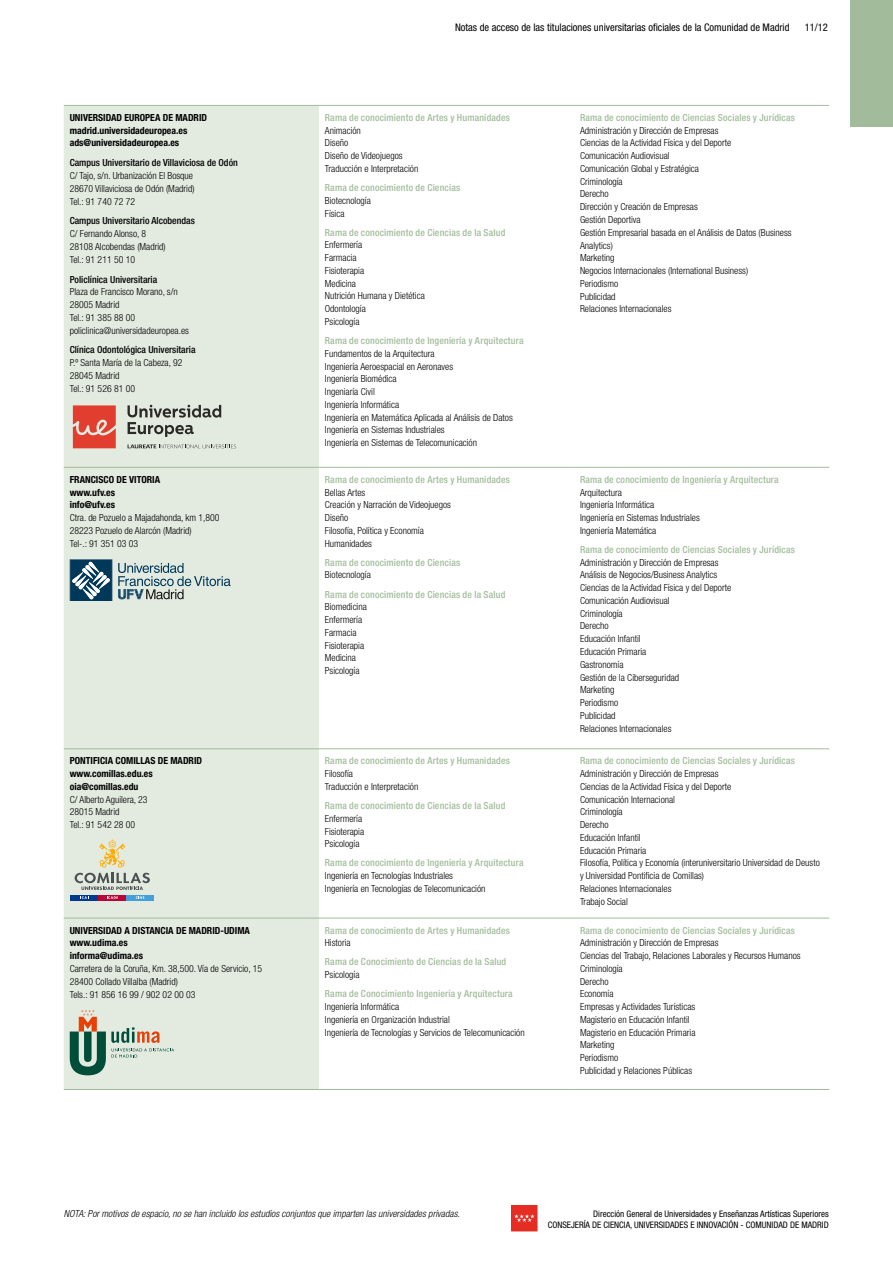
<style>
.page{position:relative;width:893px;height:1263px;background:#fff}
.page>*{position:absolute;margin:0;border:0;box-sizing:border-box;transform-origin:0 0}
.t1{font:condensed 10.5px "Helvetica Neue LT Std";color:#000}
.t2{font:300 condensed 9.75px/12.8px "Helvetica Neue LT Std";color:#000}
.t3{font:500 condensed 9.75px "Helvetica Neue LT Std";letter-spacing:.02em;color:#a2bc9b}
.t4{font:700 condensed 9.75px/12.8px "Helvetica Neue LT Std";color:#000}
.t5{font:500 condensed 9.75px "Helvetica Neue LT Std";color:#000}
.t6{font:italic 300 condensed 9.75px "Helvetica Neue LT Std";letter-spacing:.005em;color:#000}
.t7{font:condensed 9px/11.2px "Helvetica Neue LT Std";color:#000;text-align:right}
</style>
<div class="page">
<div style="left:850px;top:0;width:43px;height:126px;background:#a2bc9b"></div>
<div style="left:512px;top:1205px;width:25px;height:26px;background:#e62d24"></div>
<div style="left:511px;top:1205px;width:26px;height:26px;border:1px solid #e62d24"></div>
<svg style="left:514px;top:1214px;width:20px;height:8px"></svg>
<div style="left:64px;top:106px;width:255px;height:983px;background:#e3eae0"></div>
<hr style="left:64px;top:748px;width:255px;height:1px;background:#a2bc9b">
<hr style="left:319px;top:748px;width:255px;height:1px;background:#a2bc9b">
<hr style="left:574px;top:748px;width:255px;height:1px;background:#a2bc9b">
<hr style="left:64px;top:918px;width:255px;height:1px;background:#a2bc9b">
<hr style="left:319px;top:918px;width:255px;height:1px;background:#a2bc9b">
<hr style="left:574px;top:918px;width:255px;height:1px;background:#a2bc9b">
<hr style="left:64px;top:105px;width:255px;height:1px;background:#a2bc9b">
<hr style="left:319px;top:105px;width:255px;height:1px;background:#a2bc9b">
<hr style="left:574px;top:105px;width:255px;height:1px;background:#a2bc9b">
<hr style="left:64px;top:467px;width:255px;height:1px;background:#a2bc9b">
<hr style="left:319px;top:467px;width:255px;height:1px;background:#a2bc9b">
<hr style="left:574px;top:467px;width:255px;height:1px;background:#a2bc9b">
<hr style="left:64px;top:1089px;width:255px;height:1px;background:#a2bc9b">
<hr style="left:319px;top:1089px;width:255px;height:1px;background:#a2bc9b">
<hr style="left:574px;top:1089px;width:255px;height:1px;background:#a2bc9b">
<svg style="left:128px;top:405px;width:93px;height:32px;background:#afb4ac"></svg>
<svg style="left:128px;top:444px;width:108px;height:4px"></svg>
<svg style="left:73px;top:405px;width:43px;height:43px;background:#e25548"></svg>
<svg style="left:70px;top:559px;width:42px;height:42px"></svg>
<svg style="left:118px;top:563px;width:113px;height:36px;background:#b5c4c2"></svg>
<svg style="left:70px;top:1010px;width:104px;height:65px;background:#b6c1b3"></svg>
<svg style="left:75px;top:873px;width:75px;height:17px"></svg>
<svg style="left:99px;top:839px;width:26px;height:28px"></svg>
<div style="left:71px;top:895px;width:27px;height:5px;background:#003a8f"></div>
<div style="left:126px;top:895px;width:28px;height:5px;background:#459fda"></div>
<svg style="left:80px;top:896px;width:9px;height:3px"></svg>
<svg style="left:136px;top:896px;width:8px;height:3px"></svg>
<div style="left:98px;top:895px;width:28px;height:5px;background:#ba0637"></div>
<svg style="left:107px;top:896px;width:11px;height:3px"></svg>
<p class="t1" style="left:455px;top:22px;width:336px">Notas de acceso de las titulaciones universitarias oficiales de la Comunidad de Madrid</p>
<p class="t1" style="left:805px;top:22px;width:25px">11/12</p>
<p class="t4" style="left:70px;top:111px;width:139px">UNIVERSIDAD EUROPEA DE MADRID madrid.universidadeuropea.es ads@universidadeuropea.es</p>
<p class="t5" style="left:70px;top:157px;width:170px">Campus Universitario de Villaviciosa de Odón</p>
<p class="t2" style="left:70px;top:169px;width:126px">C/ Tajo, s/n. Urbanización El Bosque<br>28670 Villaviciosa de Odón (Madrid)<br>Tel.: 91 740 72 72</p>
<p class="t5" style="left:70px;top:215px;width:127px">Campus Universitario Alcobendas</p>
<p class="t2" style="left:70px;top:227px;width:97px">C/ Fernando Alonso, 8<br>28108 Alcobendas (Madrid)<br>Tel.: 91 211 50 10</p>
<p class="t5" style="left:70px;top:273px;width:89px">Policlínica Universitaria</p>
<p class="t2" style="left:70px;top:285px;width:121px">Plaza de Francisco Morano, s/n<br>28005 Madrid<br>Tel.: 91 385 88 00 policlinica@universidadeuropea.es</p>
<p class="t5" style="left:70px;top:344px;width:127px">Clínica Odontológica Universitaria</p>
<p class="t2" style="left:70px;top:356px;width:114px">P.º Santa María de la Cabeza, 92<br>28045 Madrid<br>Tel.: 91 526 81 00</p>
<p class="t3" style="left:325px;top:112px;width:187px">Rama de conocimiento de Artes y Humanidades</p>
<p class="t2" style="left:325px;top:124px;width:95px">Animación<br>Diseño<br>Diseño de Videojuegos<br>Traducción e Interpretación</p>
<p class="t3" style="left:325px;top:182px;width:137px">Rama de conocimiento de Ciencias</p>
<p class="t2" style="left:325px;top:194px;width:48px">Biotecnología<br>Física</p>
<p class="t3" style="left:325px;top:226px;width:182px">Rama de conocimiento de Ciencias de la Salud</p>
<p class="t2" style="left:325px;top:238px;width:101px">Enfermería<br>Farmacia<br>Fisioterapia<br>Medicina<br>Nutrición Humana y Dietética<br>Odontología<br>Psicología</p>
<p class="t3" style="left:325px;top:335px;width:200px">Rama de conocimiento de Ingeniería y Arquitectura</p>
<p class="t2" style="left:325px;top:347px;width:189px">Fundamentos de la Arquitectura<br>Ingeniería Aeroespacial en Aeronaves<br>Ingeniería Biomédica<br>Ingeniaría Civil<br>Ingeniería Informática<br>Ingeniería en Matemática Aplicada al Análisis de Datos Ingeniería en Sistemas Industriales<br>Ingeniería en Sistemas de Telecomunicación</p>
<p class="t3" style="left:580px;top:112px;width:217px">Rama de conocimiento de Ciencias Sociales y Jurídicas</p>
<p class="t2" style="left:580px;top:124px;width:213px">Administración y Dirección de Empresas<br>Ciencias de la Actividad Física y del Deporte<br>Comunicación Audiovisual<br>Comunicación Global y Estratégica<br>Criminología<br>Derecho<br>Dirección y Creación de Empresas<br>Gestión Deportiva<br>Gestión Empresarial basada en el Análisis de Datos (Business<br>Analytics)<br>Marketing<br>Negocios Internacionales (International Business)<br>Periodismo<br>Publicidad<br>Relaciones Internacionales</p>
<p class="t4" style="left:70px;top:473px;width:92px">FRANCISCO DE VITORIA www.ufv.es info@ufv.es</p>
<p class="t2" style="left:70px;top:511px;width:151px">Ctra. de Pozuelo a Majadahonda, km 1,800<br>28223 Pozuelo de Alarcón (Madrid)<br>Tel-.: 91 351 03 03</p>
<p class="t3" style="left:325px;top:473px;width:187px">Rama de conocimiento de Artes y Humanidades</p>
<p class="t2" style="left:325px;top:486px;width:128px">Bellas Artes<br>Creación y Narración de Videojuegos<br>Diseño<br>Filosofía, Política y Economía<br>Humanidades</p>
<p class="t3" style="left:325px;top:556px;width:137px">Rama de conocimiento de Ciencias</p>
<p class="t2" style="left:325px;top:568px;width:48px">Biotecnología</p>
<p class="t3" style="left:325px;top:588px;width:182px">Rama de conocimiento de Ciencias de la Salud</p>
<p class="t2" style="left:325px;top:600px;width:44px">Biomedicina<br>Enfermería<br>Farmacia<br>Fisioterapia<br>Medicina<br>Psicología</p>
<p class="t3" style="left:580px;top:473px;width:200px">Rama de conocimiento de Ingeniería y Arquitectura</p>
<p class="t2" style="left:580px;top:486px;width:121px">Arquitectura<br>Ingeniería Informática<br>Ingeniería en Sistemas Industriales<br>Ingeniería Matemática</p>
<p class="t3" style="left:580px;top:544px;width:217px">Rama de conocimiento de Ciencias Sociales y Jurídicas</p>
<p class="t2" style="left:580px;top:556px;width:153px">Administración y Dirección de Empresas<br>Análisis de Negocios/Business Analytics<br>Ciencias de la Actividad Física y del Deporte<br>Comunicación Audiovisual<br>Criminología<br>Derecho<br>Educación Infantil<br>Educación Primaria<br>Gastronomía<br>Gestión de la Ciberseguridad<br>Marketing<br>Periodismo<br>Publicidad<br>Relaciones Internacionales</p>
<p class="t4" style="left:70px;top:754px;width:134px">PONTIFICIA COMILLAS DE MADRID www.comillas.edu.es oia@comillas.edu</p>
<p class="t2" style="left:70px;top:793px;width:79px">C/ Alberto Aguilera, 23<br>28015 Madrid<br>Tel.: 91 542 28 00</p>
<p class="t3" style="left:325px;top:755px;width:187px">Rama de conocimiento de Artes y Humanidades</p>
<p class="t2" style="left:325px;top:767px;width:95px">Filosofía<br>Traducción e Interpretación</p>
<p class="t3" style="left:325px;top:800px;width:182px">Rama de conocimiento de Ciencias de la Salud</p>
<p class="t2" style="left:325px;top:812px;width:41px">Enfermería<br>Fisioterapia<br>Psicología</p>
<p class="t3" style="left:325px;top:857px;width:200px">Rama de conocimiento de Ingeniería y Arquitectura</p>
<p class="t2" style="left:325px;top:869px;width:162px">Ingeniería en Tecnologías Industriales<br>Ingeniería en Tecnologías de Telecomunicación</p>
<p class="t3" style="left:580px;top:755px;width:217px">Rama de conocimiento de Ciencias Sociales y Jurídicas</p>
<p class="t2" style="left:580px;top:767px;width:241px">Administración y Dirección de Empresas<br>Ciencias de la Actividad Física y del Deporte<br>Comunicación Internacional<br>Criminología<br>Derecho<br>Educación Infantil<br>Educación Primaria<br>Filosofía, Política y Economía (interuniversitario Universidad de Deusto y Universidad Pontificia de Comillas)<br>Relaciones Internacionales<br>Trabajo Social</p>
<p class="t4" style="left:70px;top:924px;width:182px">UNIVERSIDAD A DISTANCIA DE MADRID-UDIMA www.udima.es<br>informa@udima.es</p>
<p class="t2" style="left:70px;top:962px;width:194px">Carretera de la Coruña, Km. 38,500. Vía de Servicio, 15<br>28400 Collado Villalba (Madrid)<br>Tels.: 91 856 16 99 / 902 02 00 03</p>
<p class="t3" style="left:325px;top:924px;width:187px">Rama de conocimiento de Artes y Humanidades</p>
<p class="t2" style="left:325px;top:936px;width:27px">Historia</p>
<p class="t3" style="left:325px;top:956px;width:183px">Rama de Conocimiento de Ciencias de la Salud</p>
<p class="t2" style="left:325px;top:968px;width:36px">Psicología</p>
<p class="t3" style="left:325px;top:988px;width:189px">Rama de Conocimiento Ingeniería y Arquitectura</p>
<p class="t2" style="left:325px;top:1000px;width:201px">Ingeniería Informática<br>Ingeniería en Organización Industrial<br>Ingeniería de Tecnologías y Servicios de Telecomunicación</p>
<p class="t3" style="left:580px;top:924px;width:217px">Rama de conocimiento de Ciencias Sociales y Jurídicas</p>
<p class="t2" style="left:580px;top:936px;width:222px">Administración y Dirección de Empresas<br>Ciencias del Trabajo, Relaciones Laborales y Recursos Humanos<br>Criminología<br>Derecho<br>Economía<br>Empresas y Actividades Turísticas<br>Magisterio en Educación Infantil<br>Magisterio en Educación Primaria<br>Marketing<br>Periodismo<br>Publicidad y Relaciones Públicas</p>
<p class="t6" style="left:64px;top:1208px;width:398px">NOTA: Por motivos de espacio, no se han incluido los estudios conjuntos que imparten las universidades privadas.</p>
<p class="t7" style="left:548px;top:1208px;width:283px">Dirección General de Universidades y Enseñanzas Artísticas Superiores<br>CONSEJERÍA DE CIENCIA, UNIVERSIDADES E INNOVACIÓN - COMUNIDAD DE MADRID</p>
</div>
